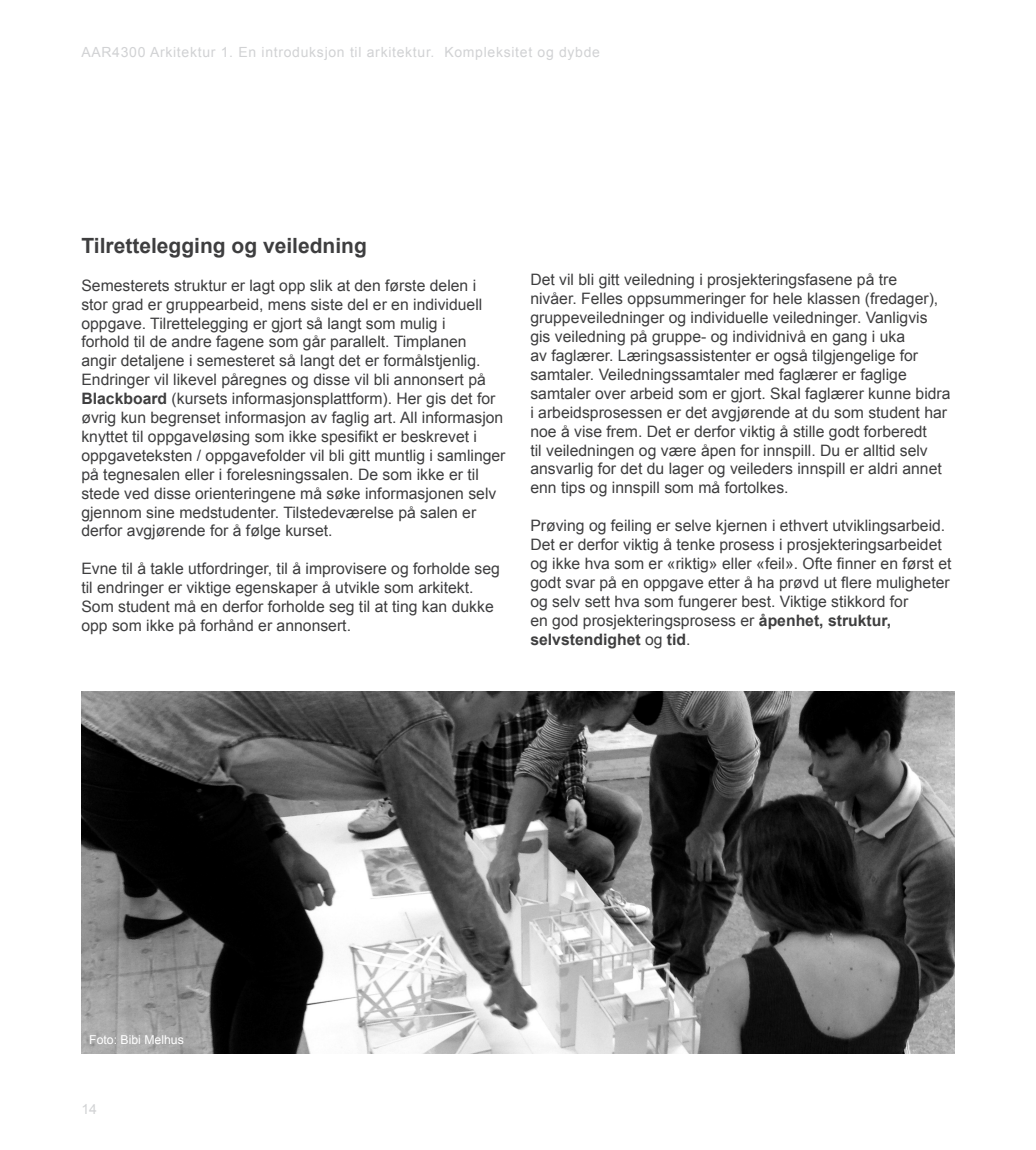
<style>
.page{position:relative;width:1036px;height:1150px;background:#fff}
.page>*{position:absolute;margin:0;border:0;box-sizing:border-box;transform-origin:0 0}
.t1{font:700 21px "Arial";color:#3e3e3f}
.t2{font:15.75px/18.9px "Arial";color:#3e3e3f}
.t3{font:14px "Arial";letter-spacing:.05em;color:#d1d2d4}
.t4{font:12.25px "Arial";color:#fff}
.s1{font-weight:700}
</style>
<div class="page">
<img style="left:81px;top:692px;width:873px;height:362px">
<p class="t3" style="left:81px;top:43px;width:520px">AAR4300 Arkitektur 1. En introduksjon til arkitektur. Kompleksitet og dybde</p>
<p class="t1" style="left:81px;top:232px;width:287px">Tilrettelegging og veiledning</p>
<p class="t2" style="left:81px;top:276px;width:426px">Semesterets struktur er lagt opp slik at den første delen i stor grad er gruppearbeid, mens siste del er en individuell oppgave. Tilrettelegging er gjort så langt som mulig i<br>forhold til de andre fagene som går parallelt. Timplanen angir detaljene i semesteret så langt det er formålstjenlig.<br>Endringer vil likevel påregnes og disse vil bli annonsert på <span class="s1">Blackboard</span> (kursets informasjonsplattform). Her gis det for øvrig kun begrenset informasjon av faglig art. All informasjon knyttet til oppgaveløsing som ikke spesifikt er beskrevet i oppgaveteksten / oppgavefolder vil bli gitt muntlig i samlinger på tegnesalen eller i forelesningssalen. De som ikke er til stede ved disse orienteringene må søke informasjonen selv gjennom sine medstudenter. Tilstedeværelse på salen er derfor avgjørende for å følge kurset.</p>
<p class="t2" style="left:81px;top:559px;width:420px">Evne til å takle utfordringer, til å improvisere og forholde seg til endringer er viktige egenskaper å utvikle som arkitekt.<br>Som student må en derfor forholde seg til at ting kan dukke opp som ikke på forhånd er annonsert.</p>
<p class="t2" style="left:530px;top:271px;width:422px">Det vil bli gitt veiledning i prosjekteringsfasene på tre<br>nivåer. Felles oppsummeringer for hele klassen (fredager), gruppeveiledninger og individuelle veiledninger. Vanligvis gis veiledning på gruppe- og individnivå en gang i uka<br>av faglærer. Læringsassistenter er også tilgjengelige for samtaler. Veiledningssamtaler med faglærer er faglige samtaler over arbeid som er gjort. Skal faglærer kunne bidra i arbeidsprosessen er det avgjørende at du som student har noe å vise frem. Det er derfor viktig å stille godt forberedt<br>til veiledningen og være åpen for innspill. Du er alltid selv ansvarlig for det du lager og veileders innspill er aldri annet enn tips og innspill som må fortolkes.</p>
<p class="t2" style="left:530px;top:516px;width:423px">Prøving og feiling er selve kjernen i ethvert utviklingsarbeid.<br>Det er derfor viktig å tenke prosess i prosjekteringsarbeidet og ikke hva som er «riktig» eller «feil». Ofte finner en først et godt svar på en oppgave etter å ha prøvd ut flere muligheter og selv sett hva som fungerer best. Viktige stikkord for<br>en god prosjekteringsprosess er <span class="s1">åpenhet, struktur, selvstendighet</span> og <span class="s1">tid</span>.</p>
<p class="t4" style="left:89px;top:1032px;width:96px">Foto: Bibi Melhus</p>
<p class="t3" style="left:81px;top:1099px;width:17px">14</p>
</div>
